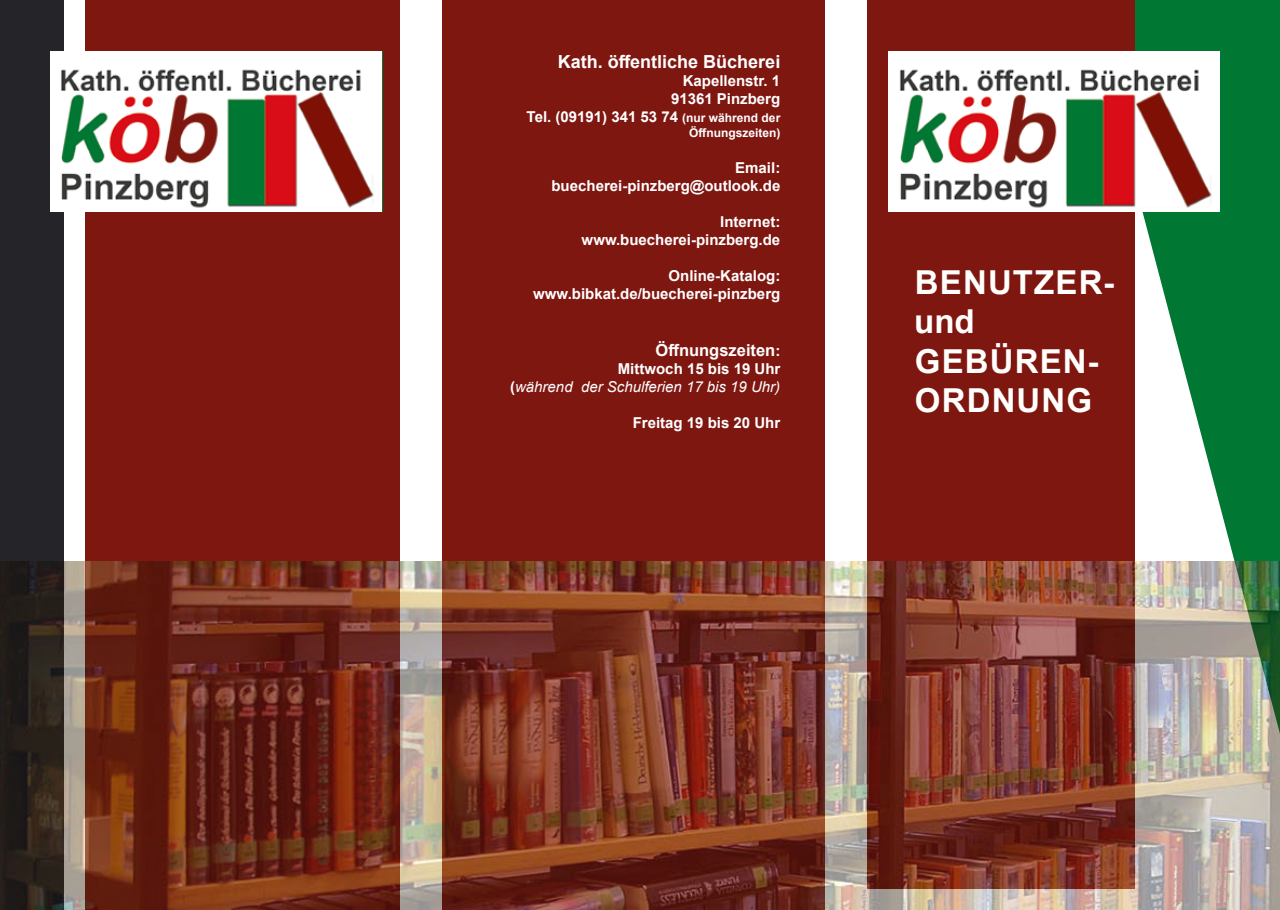
<style>
.page{position:relative;width:1280px;height:910px;background:#fff}
.page>*{position:absolute;margin:0;border:0;box-sizing:border-box;transform-origin:0 0}
.t1{font:700 33px/39.6px "Arial";letter-spacing:.035em;color:#fffffe}
.t2{font:700 18px "Arial";color:#fff}
.t3{font:700 16.5px "Arial";color:#fff}
.t4{font:700 15px/18px "Arial";color:#fff;text-align:right}
.t5{font:italic 15px/18px "Arial";color:#fff;text-align:right}
.t6{font:700 12px "Arial";color:#fff}
.s1{font-size:12px}
.s2{font-size:15px}
.s3{font-weight:700;font-style:normal}
</style>
<div class="page">
<svg style="left:1135px;top:0;width:145px;height:561px;fill:#007732"></svg>
<div style="left:0;top:0;width:64px;height:910px;background:#252429"></div>
<div style="left:442px;top:0;width:383px;height:910px;background:#7f1711"></div>
<div style="left:867px;top:0;width:268px;height:889px;background:#7f1711"></div>
<img style="left:889px;top:51px;width:331px;height:161px">
<div style="left:85px;top:0;width:315px;height:910px;background:#7f1711"></div>
<img style="left:50px;top:51px;width:331px;height:161px">
<img style="left:0;top:561px;width:1280px;height:349px">
<p class="t2" style="left:558px;top:49px;width:224px">Kath. öffentliche Bücherei</p>
<p class="t4" style="left:527px;top:72px;width:255px">Kapellenstr. 1<br>91361 Pinzberg<br>Tel. (09191) 341 53 74 <span class="s1">(nur während der</span></p>
<p class="t6" style="left:689px;top:124px;width:93px">Öffnungszeiten)</p>
<p class="t4" style="left:551px;top:159px;width:230px">Email: buecherei-pinzberg@outlook.de</p>
<p class="t4" style="left:582px;top:213px;width:200px">Internet: www.buecherei-pinzberg.de</p>
<p class="t4" style="left:533px;top:267px;width:248px">Online-Katalog: www.bibkat.de/buecherei-pinzberg</p>
<p class="t3" style="left:656px;top:339px;width:126px">Öffnungszeiten<span class="s2">:</span></p>
<p class="t5" style="left:510px;top:360px;width:272px"><span class="s3">Mittwoch 15 bis 19 Uhr<br>(</span>während der Schulferien 17 bis 19 Uhr)</p>
<p class="t4" style="left:633px;top:414px;width:149px">Freitag 19 bis 20 Uhr</p>
<h1 class="t1" style="left:914px;top:263px;width:201px">BENUTZER&shy;und<br>GEBÜREN-<br>ORDNUNG</h1>
</div>
